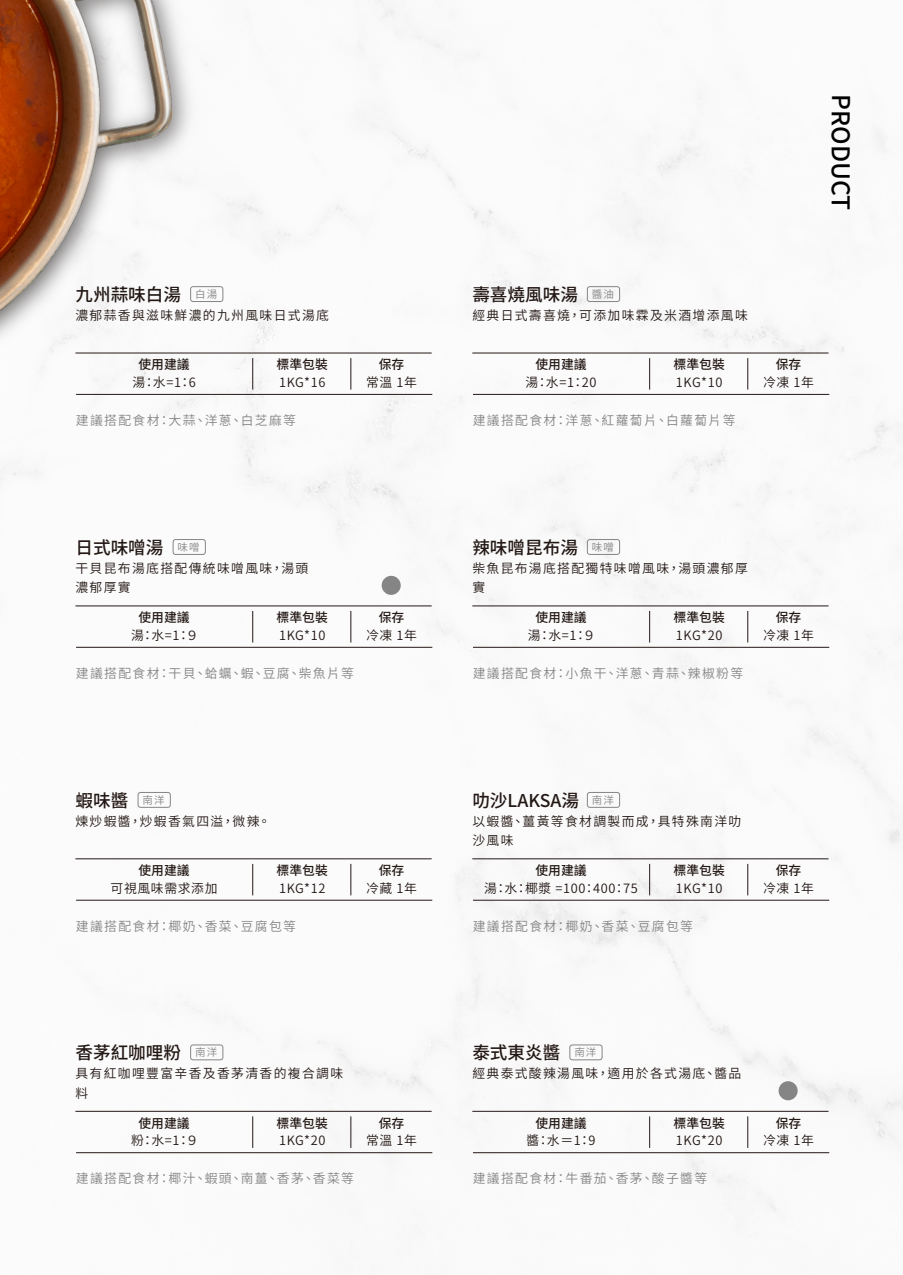
<style>
.page{position:relative;width:903px;height:1275px;background:#fff}
.page>*{position:absolute;margin:0;border:0;box-sizing:border-box;transform-origin:0 0}
.t1{font:500 24.5px "Source Han Sans TW";letter-spacing:-.005em;color:#000}
.t2{font:500 17.68px "Source Han Sans TW";color:#231815}
.t3{font:12.78px/19.2px "Source Han Sans TW";letter-spacing:.105em;color:#231815}
.t4{font:12.78px "Source Han Sans TW";letter-spacing:.105em;color:#858585}
.t5{font:500 12.78px "Source Han Sans TW";color:#231815}
.t6{font:12.78px "Source Han Sans TW";letter-spacing:.05em;color:#231815}
.t7{font:10.5px "Source Han Sans TW";letter-spacing:.105em;color:#858585}
</style>
<div class="page">
<img style="left:0;top:0;width:903px;height:1232px">
<hr style="left:75px;top:353px;width:357px;height:1px;background:#241816">
<hr style="left:76px;top:394px;width:356px;height:1px;background:#241816">
<hr style="left:252px;top:358px;width:1px;height:32px;background:#241816">
<hr style="left:351px;top:358px;width:1px;height:32px;background:#241816">
<hr style="left:472px;top:353px;width:356px;height:1px;background:#241816">
<hr style="left:473px;top:394px;width:356px;height:1px;background:#241816">
<hr style="left:649px;top:358px;width:1px;height:32px;background:#241816">
<hr style="left:747px;top:358px;width:1px;height:32px;background:#241816">
<div style="left:190px;top:286px;width:33px;height:16px;border:1px solid #858585;border-radius:2px"></div>
<div style="left:587px;top:286px;width:33px;height:16px;border:1px solid #858585;border-radius:2px"></div>
<hr style="left:75px;top:606px;width:357px;height:1px;background:#241816">
<hr style="left:76px;top:647px;width:356px;height:1px;background:#241816">
<hr style="left:252px;top:611px;width:1px;height:31px;background:#241816">
<hr style="left:351px;top:611px;width:1px;height:31px;background:#241816">
<hr style="left:472px;top:606px;width:356px;height:1px;background:#241816">
<hr style="left:473px;top:647px;width:356px;height:1px;background:#241816">
<hr style="left:649px;top:611px;width:1px;height:31px;background:#241816">
<hr style="left:747px;top:611px;width:1px;height:31px;background:#241816">
<div style="left:382px;top:576px;width:19px;height:19px;background:#858585;border-radius:50%"></div>
<div style="left:173px;top:539px;width:33px;height:16px;border:1px solid #858585;border-radius:2px"></div>
<div style="left:587px;top:539px;width:33px;height:16px;border:1px solid #858585;border-radius:2px"></div>
<hr style="left:75px;top:858px;width:357px;height:1px;background:#241816">
<hr style="left:76px;top:900px;width:356px;height:1px;background:#241816">
<hr style="left:252px;top:864px;width:1px;height:31px;background:#241816">
<hr style="left:351px;top:864px;width:1px;height:31px;background:#241816">
<hr style="left:472px;top:858px;width:356px;height:1px;background:#241816">
<hr style="left:473px;top:900px;width:356px;height:1px;background:#241816">
<hr style="left:649px;top:864px;width:1px;height:31px;background:#241816">
<hr style="left:747px;top:864px;width:1px;height:31px;background:#241816">
<div style="left:138px;top:792px;width:33px;height:16px;border:1px solid #858585;border-radius:2px"></div>
<div style="left:587px;top:792px;width:33px;height:16px;border:1px solid #858585;border-radius:2px"></div>
<hr style="left:75px;top:1111px;width:357px;height:1px;background:#241816">
<hr style="left:76px;top:1152px;width:356px;height:1px;background:#241816">
<hr style="left:252px;top:1116px;width:1px;height:32px;background:#241816">
<hr style="left:351px;top:1116px;width:1px;height:32px;background:#241816">
<hr style="left:472px;top:1111px;width:356px;height:1px;background:#241816">
<hr style="left:473px;top:1152px;width:356px;height:1px;background:#241816">
<hr style="left:649px;top:1116px;width:1px;height:32px;background:#241816">
<hr style="left:747px;top:1116px;width:1px;height:32px;background:#241816">
<div style="left:778px;top:1081px;width:20px;height:19px;background:#858585;border-radius:50%"></div>
<div style="left:190px;top:1044px;width:33px;height:16px;border:1px solid #858585;border-radius:2px"></div>
<div style="left:569px;top:1044px;width:33px;height:16px;border:1px solid #858585;border-radius:2px"></div>
<img style="left:0;top:0;width:207px;height:398px">
<img style="left:0;top:0;width:173px;height:363px">
<h1 class="t1" style="left:855px;top:94px;width:117px;rotate:90deg">PRODUCT</h1>
<h2 class="t2" style="left:75px;top:284px;width:107px">九州蒜味白湯</h2>
<p class="t3" style="left:75px;top:306px;width:255px">濃郁蒜香與滋味鮮濃的九州風味日式湯底</p>
<p class="t5" style="left:138px;top:357px;width:53px">使用建議</p>
<p class="t3" style="left:132px;top:373px;width:65px">湯：水=1：6</p>
<h2 class="t2" style="left:472px;top:284px;width:107px">壽喜燒風味湯</h2>
<p class="t3" style="left:472px;top:306px;width:277px">經典日式壽喜燒，可添加味霖及米酒增添風味</p>
<p class="t5" style="left:535px;top:357px;width:53px">使用建議</p>
<p class="t3" style="left:525px;top:373px;width:72px">湯：水=1：20</p>
<p class="t7" style="left:195px;top:288px;width:24px">白湯</p>
<p class="t7" style="left:592px;top:288px;width:24px">醬油</p>
<p class="t5" style="left:277px;top:357px;width:53px">標準包裝</p>
<p class="t3" style="left:279px;top:373px;width:48px">1KG*16</p>
<p class="t5" style="left:673px;top:357px;width:53px">標準包裝</p>
<p class="t3" style="left:676px;top:373px;width:48px">1KG*10</p>
<p class="t5" style="left:379px;top:357px;width:27px">保存</p>
<p class="t3" style="left:366px;top:373px;width:52px">常溫 1年</p>
<p class="t4" style="left:76px;top:413px;width:222px">建議搭配食材：大蒜、洋蔥、白芝麻等</p>
<p class="t4" style="left:473px;top:413px;width:264px">建議搭配食材：洋蔥、紅蘿蔔片、白蘿蔔片等</p>
<p class="t5" style="left:776px;top:357px;width:27px">保存</p>
<p class="t3" style="left:763px;top:373px;width:52px">冷凍 1年</p>
<h2 class="t2" style="left:472px;top:537px;width:107px">辣味噌昆布湯</h2>
<p class="t3" style="left:472px;top:559px;width:277px">柴魚昆布湯底搭配獨特味噌風味，湯頭濃郁厚實</p>
<p class="t5" style="left:535px;top:610px;width:53px">使用建議</p>
<p class="t3" style="left:528px;top:626px;width:69px">湯：水=1：９</p>
<h2 class="t2" style="left:75px;top:537px;width:90px">日式味噌湯</h2>
<p class="t3" style="left:75px;top:559px;width:234px">干貝昆布湯底搭配傳統味噌風味，湯頭濃郁厚實</p>
<p class="t5" style="left:138px;top:610px;width:53px">使用建議</p>
<p class="t3" style="left:131px;top:626px;width:69px">湯：水=1：９</p>
<p class="t7" style="left:178px;top:541px;width:24px">味噌</p>
<p class="t7" style="left:592px;top:541px;width:24px">味噌</p>
<p class="t5" style="left:277px;top:610px;width:53px">標準包裝</p>
<p class="t3" style="left:279px;top:626px;width:48px">1KG*10</p>
<p class="t5" style="left:673px;top:610px;width:53px">標準包裝</p>
<p class="t3" style="left:676px;top:626px;width:48px">1KG*20</p>
<p class="t5" style="left:379px;top:610px;width:27px">保存</p>
<p class="t3" style="left:366px;top:626px;width:52px">冷凍 1年</p>
<p class="t4" style="left:76px;top:666px;width:280px">建議搭配食材：干貝、蛤蠣、蝦、豆腐、柴魚片等</p>
<p class="t4" style="left:473px;top:666px;width:272px">建議搭配食材：小魚干、洋蔥、青蒜、辣椒粉等</p>
<p class="t5" style="left:776px;top:610px;width:27px">保存</p>
<p class="t3" style="left:763px;top:626px;width:52px">冷凍 1年</p>
<h2 class="t2" style="left:75px;top:790px;width:54px">蝦味醬</h2>
<p class="t3" style="left:75px;top:812px;width:197px">煉炒蝦醬，炒蝦香氣四溢，微辣。</p>
<p class="t5" style="left:138px;top:863px;width:53px">使用建議</p>
<p class="t6" style="left:111px;top:881px;width:108px">可視風味需求添加</p>
<h2 class="t2" style="left:472px;top:790px;width:108px">叻沙LAKSA湯</h2>
<p class="t3" style="left:472px;top:812px;width:271px">以蝦醬、薑黃等食材調製而成，具特殊南洋叻沙風味</p>
<p class="t5" style="left:535px;top:863px;width:53px">使用建議</p>
<p class="t6" style="left:484px;top:881px;width:155px">湯：水：椰漿 =100：400：75</p>
<p class="t7" style="left:143px;top:794px;width:24px">南洋</p>
<p class="t7" style="left:592px;top:794px;width:24px">南洋</p>
<p class="t5" style="left:277px;top:863px;width:53px">標準包裝</p>
<p class="t3" style="left:279px;top:879px;width:48px">1KG*12</p>
<p class="t5" style="left:673px;top:863px;width:53px">標準包裝</p>
<p class="t3" style="left:676px;top:879px;width:48px">1KG*10</p>
<p class="t5" style="left:379px;top:863px;width:27px">保存</p>
<p class="t3" style="left:366px;top:879px;width:52px">冷藏 1年</p>
<p class="t4" style="left:76px;top:919px;width:222px">建議搭配食材：椰奶、香菜、豆腐包等</p>
<p class="t4" style="left:473px;top:919px;width:222px">建議搭配食材：椰奶、香菜、豆腐包等</p>
<p class="t5" style="left:776px;top:863px;width:27px">保存</p>
<p class="t3" style="left:763px;top:879px;width:52px">冷凍 1年</p>
<h2 class="t2" style="left:75px;top:1043px;width:107px">香茅紅咖哩粉</h2>
<p class="t3" style="left:75px;top:1064px;width:269px">具有紅咖哩豐富辛香及香茅清香的複合調味料</p>
<p class="t5" style="left:138px;top:1116px;width:53px">使用建議</p>
<p class="t3" style="left:131px;top:1131px;width:69px">粉：水=1：９</p>
<h2 class="t2" style="left:472px;top:1043px;width:90px">泰式東炎醬</h2>
<p class="t3" style="left:472px;top:1064px;width:271px">經典泰式酸辣湯風味，適用於各式湯底、醬品</p>
<p class="t5" style="left:535px;top:1116px;width:53px">使用建議</p>
<p class="t3" style="left:526px;top:1131px;width:71px">醬：水＝1：9</p>
<p class="t7" style="left:195px;top:1046px;width:24px">南洋</p>
<p class="t7" style="left:574px;top:1046px;width:24px">南洋</p>
<p class="t5" style="left:277px;top:1116px;width:53px">標準包裝</p>
<p class="t3" style="left:279px;top:1131px;width:48px">1KG*20</p>
<p class="t5" style="left:673px;top:1116px;width:53px">標準包裝</p>
<p class="t3" style="left:676px;top:1131px;width:48px">1KG*20</p>
<p class="t5" style="left:379px;top:1116px;width:27px">保存</p>
<p class="t3" style="left:366px;top:1131px;width:52px">常溫 1年</p>
<p class="t4" style="left:76px;top:1171px;width:280px">建議搭配食材：椰汁、蝦頭、南薑、香茅、香菜等</p>
<p class="t4" style="left:473px;top:1171px;width:236px">建議搭配食材：牛番茄、香茅、酸子醬等</p>
<p class="t5" style="left:776px;top:1116px;width:27px">保存</p>
<p class="t3" style="left:763px;top:1131px;width:52px">冷凍 1年</p>
</div>
